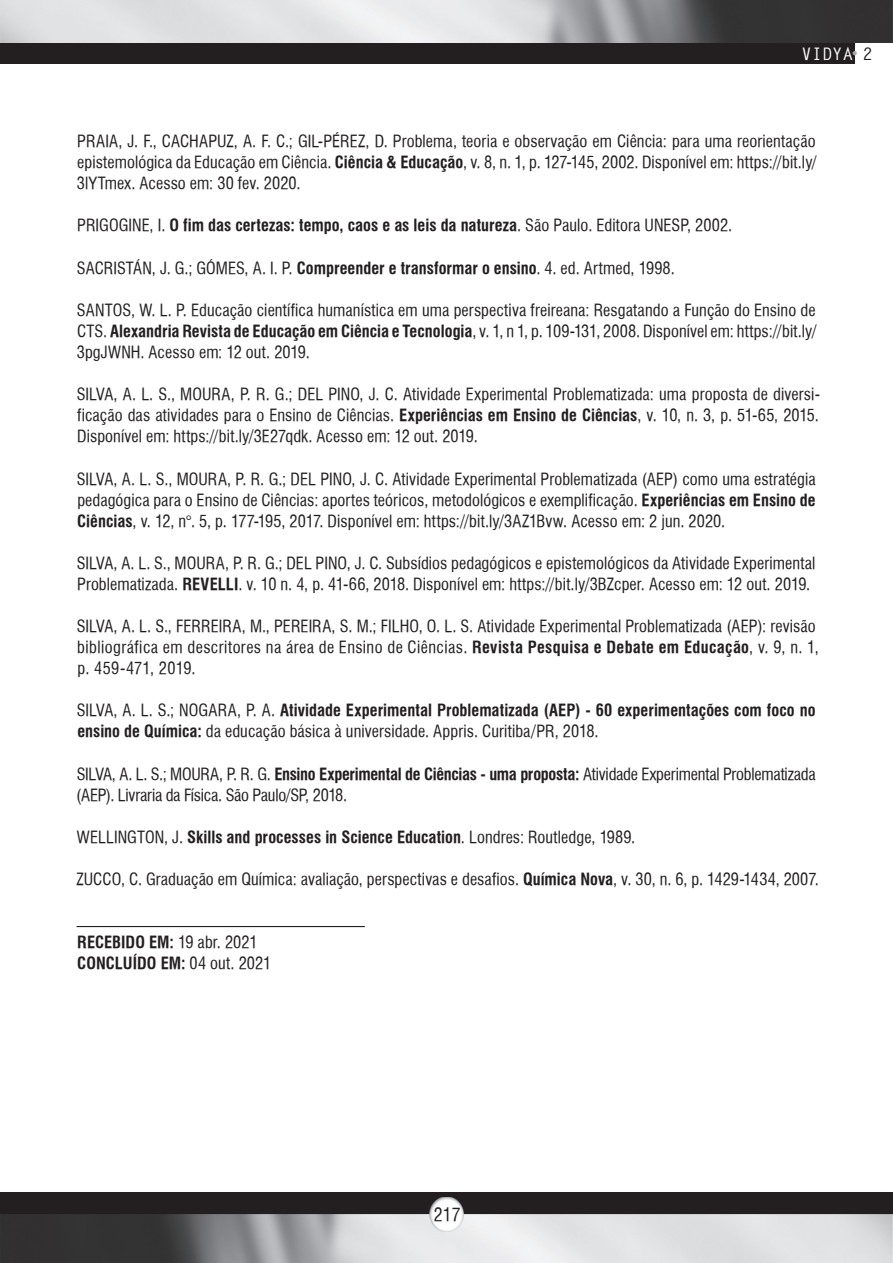
<style>
.page{position:relative;width:893px;height:1263px;background:#fff}
.page>*{position:absolute;margin:0;border:0;box-sizing:border-box;transform-origin:0 0}
.t1{font:18px "Halvett Condensed";color:#231f20}
.t2{font:700 17.25px "Letter Gothic Std";color:#fff}
.t3{font:16.5px/21px "Halvett Condensed";letter-spacing:.005em;color:#231f20;text-align:justify}
.t4{font:700 condensed 16.5px/21px "Halvett";letter-spacing:.005em;color:#231f20}
.t5{font:16.5px/21px "Halvett Condensed";letter-spacing:-.015em;color:#231f20}
.s1{color:#231f20}
.s2{font-family:"Halvett";font-weight:700;font-stretch:condensed}
.s3{font-family:"Halvett Condensed";font-weight:400;font-stretch:normal}
</style>
<div class="page">
<div style="left:0;top:0;width:855px;height:64px;background:#231f20"></div>
<img style="left:0;top:0;width:893px;height:43px">
<svg style="left:853px;top:51px;width:4px;height:4px"></svg>
<div style="left:0;top:1193px;width:893px;height:70px;background:#231f20"></div>
<img style="left:0;top:1214px;width:893px;height:49px">
<img style="left:429px;top:1197px;width:34px;height:34px">
<hr style="left:77px;top:926px;width:288px;height:1px;background:#231f20">
<p class="t2" style="left:801px;top:43px;width:73px">VIDYA <span class="s1">2</span></p>
<p class="t3" style="left:77px;top:131px;width:741px">PRAIA, J. F., CACHAPUZ, A. F. C.; GIL-PÉREZ, D. Problema, teoria e observação em Ciência: para uma reorientação epistemológica da Educação em Ciência. <span class="s2">Ciência &amp; Educação</span>, v. 8, n. 1, p. 127-145, 2002. Disponível em: https://bit.ly/ 3lYTmex. Acesso em: 30 fev. 2020.</p>
<p class="t4" style="left:77px;top:215px;width:656px"><span class="s3">PRIGOGINE, I.</span> O fim das certezas: tempo, caos e as leis da natureza<span class="s3">. São Paulo. Editora UNESP, 2002.</span></p>
<p class="t3" style="left:77px;top:257px;width:599px">SACRISTÁN, J. G.; GÓMES, A. I. P. <span class="s2">Compreender e transformar o ensino</span>. 4. ed. Artmed, 1998.</p>
<p class="t3" style="left:77px;top:299px;width:741px">SANTOS, W. L. P. Educação científica humanística em uma perspectiva freireana: Resgatando a Função do Ensino de CTS. <span class="s2">Alexandria Revista de Educação em Ciência e Tecnologia</span>, v. 1, n 1, p. 109-131, 2008. Disponível em: https://bit.ly/ 3pgJWNH. Acesso em: 12 out. 2019.</p>
<p class="t3" style="left:77px;top:384px;width:745px">SILVA, A. L. S., MOURA, P. R. G.; DEL PINO, J. C. Atividade Experimental Problematizada: uma proposta de diversi&shy;ficação das atividades para o Ensino de Ciências. <span class="s2">Experiências em Ensino de Ciências</span>, v. 10, n. 3, p. 51-65, 2015.<br>Disponível em: https://bit.ly/3E27qdk. Acesso em: 12 out. 2019.</p>
<p class="t3" style="left:77px;top:468px;width:740px">SILVA, A. L. S., MOURA, P. R. G.; DEL PINO, J. C. Atividade Experimental Problematizada (AEP) como uma estratégia pedagógica para o Ensino de Ciências: aportes teóricos, metodológicos e exemplificação. <span class="s2">Experiências em Ensino de Ciências</span>, v. 12, n°. 5, p. 177-195, 2017. Disponível em: https://bit.ly/3AZ1Bvw. Acesso em: 2 jun. 2020.</p>
<p class="t3" style="left:77px;top:552px;width:740px">SILVA, A. L. S., MOURA, P. R. G.; DEL PINO, J. C. Subsídios pedagógicos e epistemológicos da Atividade Experimental<br>Problematizada. <span class="s2">REVELLI</span>. v. 10 n. 4, p. 41-66, 2018. Disponível em: https://bit.ly/3BZcper. Acesso em: 12 out. 2019.</p>
<p class="t3" style="left:77px;top:615px;width:743px;text-align:left">SILVA, A. L. S., FERREIRA, M., PEREIRA, S. M.; FILHO, O. L. S. Atividade Experimental Problematizada (AEP): revisão bibliográfica em descritores na área de Ensino de Ciências. <span class="s2">Revista Pesquisa e Debate em Educação</span>, v. 9, n. 1, p. 459-471, 2019.</p>
<p class="t4" style="left:77px;top:700px;width:740px"><span class="s3">SILVA, A. L. S.; NOGARA, P. A.</span> Atividade Experimental Problematizada (AEP) - 60 experimentações com foco no</p>
<p class="t3" style="left:77px;top:721px;width:522px"><span class="s2">ensino de Química:</span> da educação básica à universidade. Appris. Curitiba/PR, 2018.</p>
<p class="t5" style="left:76px;top:763px;width:741px">SILVA, A. L. S.; MOURA, P. R. G. <span class="s2">Ensino Experimental de Ciências - uma proposta:</span> Atividade Experimental Problematizada (AEP). Livraria da Física. São Paulo/SP, 2018.</p>
<p class="t3" style="left:77px;top:826px;width:560px">WELLINGTON, J. <span class="s2">Skills and processes in Science Education</span>. Londres: Routledge, 1989.</p>
<p class="t3" style="left:76px;top:869px;width:744px">ZUCCO, C. Graduação em Química: avaliação, perspectivas e desafios. <span class="s2">Química Nova</span>, v. 30, n. 6, p. 1429-1434, 2007.</p>
<p class="t4" style="left:77px;top:932px;width:196px">RECEBIDO EM: <span class="s3">19 abr. 2021<br></span>CONCLUÍDO EM: <span class="s3">04 out. 2021</span></p>
<p class="t1" style="left:434px;top:1204px;width:28px">217</p>
</div>
